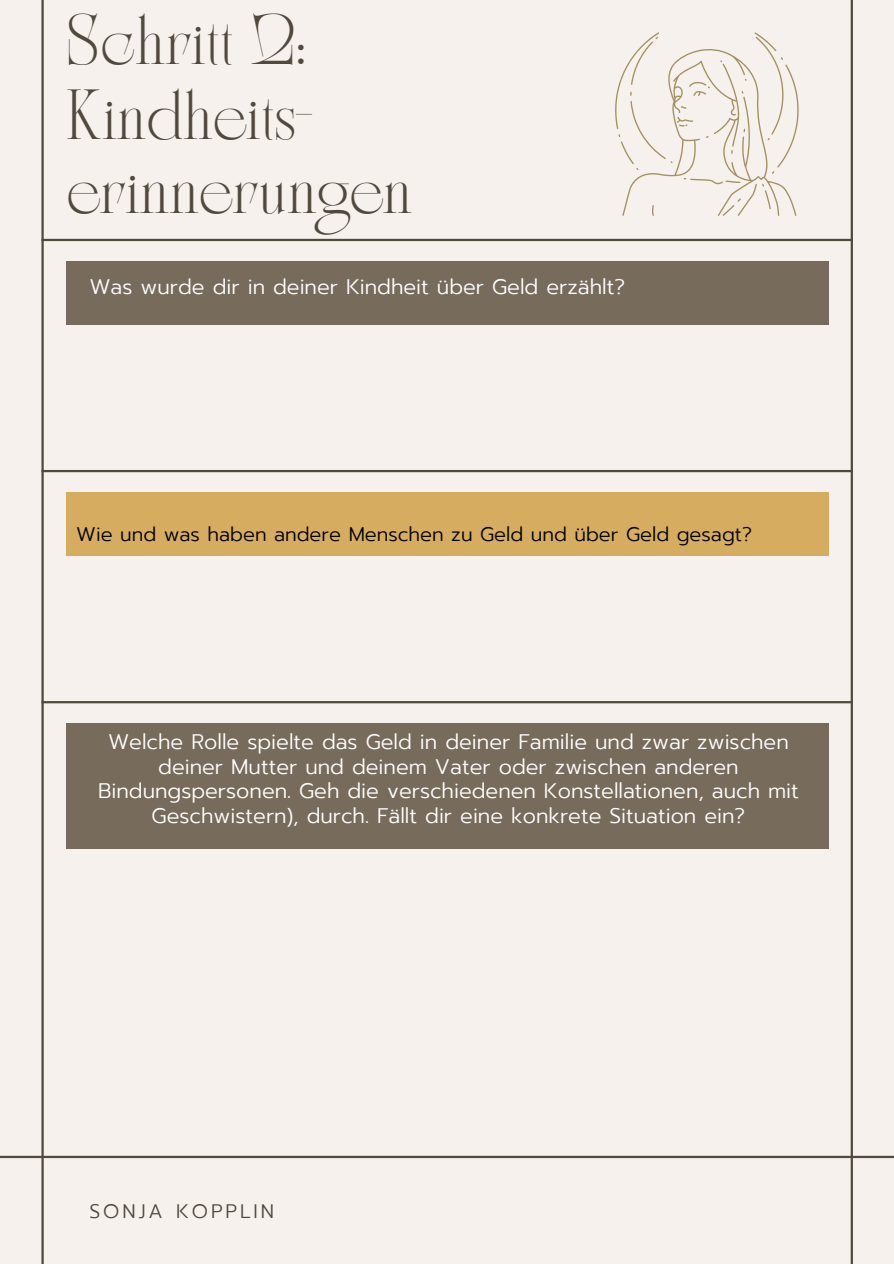
<style>
.page{position:relative;width:894px;height:1264px;background:#fff}
.page>*{position:absolute;margin:0;border:0;box-sizing:border-box;transform-origin:0 0}
.t1{font:49.5px/74.2px "TAN Nightingale";color:#51483e}
.t2{font:300 21px/24.8px "Prompt";color:#fff;text-align:center}
.t3{font:300 19.65px "Prompt";color:#000}
.t4{font:300 19.5px "Prompt";letter-spacing:.15em;color:#51483e}
</style>
<div class="page">
<div style="left:0;top:0;width:893px;height:1263px;background:#f6f1ed"></div>
<hr style="left:41px;top:0;width:3px;height:1263px;background:#51483e">
<hr style="left:850px;top:0;width:2px;height:1263px;background:#51483e">
<hr style="left:0;top:1155px;width:893px;height:3px;background:#51483e">
<div style="left:66px;top:492px;width:762px;height:64px;background:#d6ad60"></div>
<hr style="left:41px;top:470px;width:811px;height:2px;background:#51483e">
<div style="left:66px;top:724px;width:762px;height:124px;background:#776b5b"></div>
<hr style="left:41px;top:701px;width:811px;height:2px;background:#51483e">
<div style="left:66px;top:261px;width:762px;height:64px;background:#776b5b"></div>
<hr style="left:41px;top:239px;width:811px;height:2px;background:#51483e">
<svg style="left:615px;top:32px;width:183px;height:184px"></svg>
<p class="t1" style="left:66px;top:13px;width:241px">Schritt 2:</p>
<p class="t1" style="left:66px;top:87px;width:347px">Kindheits&shy;erinnerungen</p>
<p class="t2" style="left:89px;top:275px;width:537px">Was wurde dir in deiner Kindheit über Geld erzählt?</p>
<p class="t3" style="left:76px;top:520px;width:677px">Wie und was haben andere Menschen zu Geld und über Geld gesagt?</p>
<p class="t2" style="left:98px;top:729px;width:702px">Welche Rolle spielte das Geld in deiner Familie und zwar zwischen deiner Mutter und deinem Vater oder zwischen anderen Bindungspersonen. Geh die verschiedenen Konstellationen, auch mit Geschwistern), durch. Fällt dir eine konkrete Situation ein?</p>
<p class="t4" style="left:89px;top:1196px;width:186px">SONJA KOPPLIN</p>
</div>
